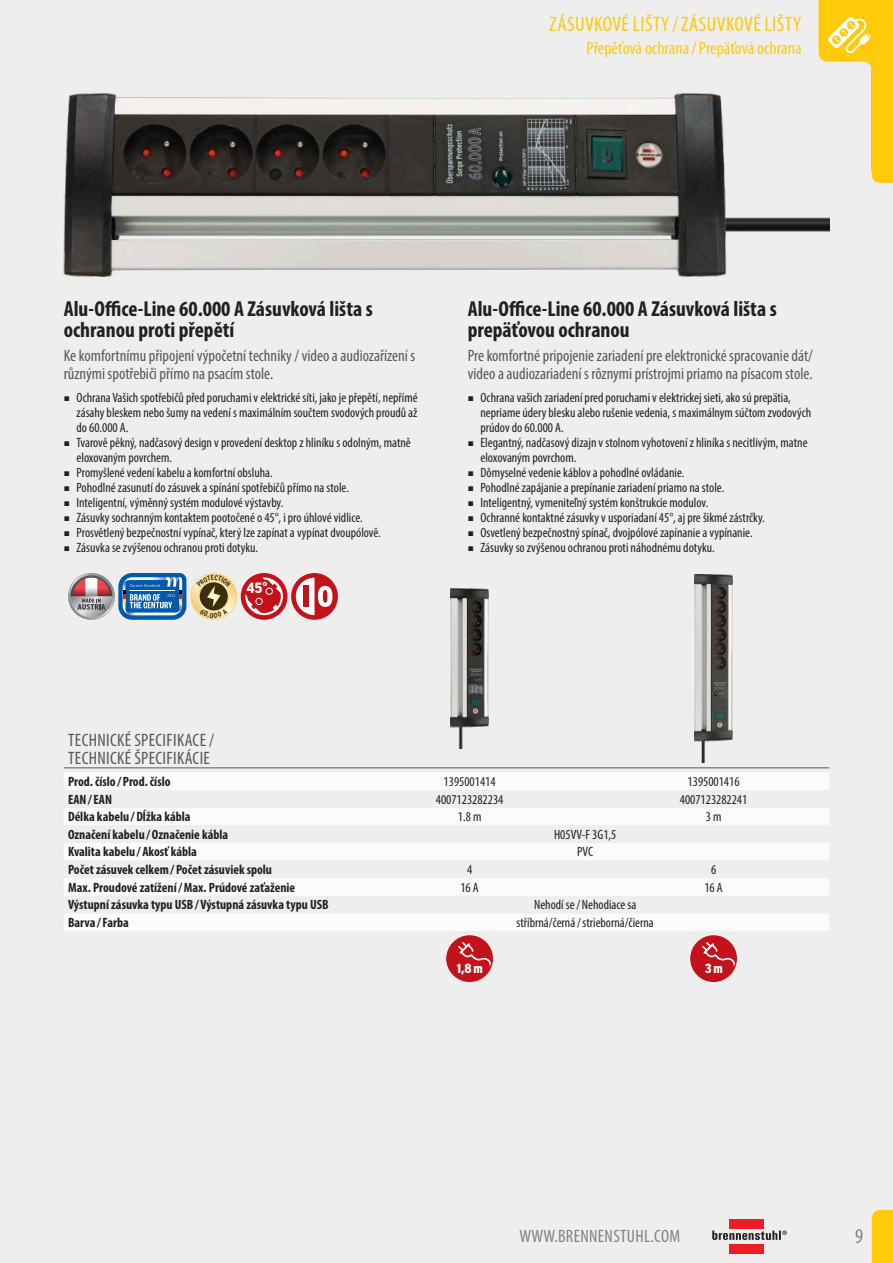
<style>
.page{position:relative;width:893px;height:1263px;background:#eeeeef}
.page>*{position:absolute;margin:0;border:0;box-sizing:border-box;transform-origin:0 0}
.t1{font:700 condensed 21.75px/21px "Myriad Pro";color:#231f20}
.t2{font:condensed 21px "Myriad Pro";letter-spacing:.02em;color:#feca0a}
.t3{font:condensed 21px "Myriad Pro";color:#808285}
.t4{font:condensed 18px/18px "Myriad Pro";letter-spacing:.02em;color:#57585a}
.t5{font:condensed 18px "Myriad Pro";color:#feca0a}
.t6{font:condensed 18px "Myriad Pro";letter-spacing:.02em;color:#808285}
.t7{font:condensed 16.5px/18px "Myriad Pro";color:#57585a}
.t8{font:900 condensed 14.85px "Interstate";color:#fff}
.t9{font:condensed 13.5px/15px "Myriad Pro";color:#231f20}
.t10{font:700 condensed 13.5px "Myriad Pro";color:#231f20}
.t11{font:900 condensed 13.2px "Interstate";color:#fff}
.s1{font-family:"Arial";font-stretch:normal;font-size:10.2px}
</style>
<div class="page">
<div style="left:729px;top:1219px;width:34px;height:10px;background:#ee1d23"></div>
<div style="left:729px;top:1243px;width:34px;height:10px;background:#ee1d23"></div>
<svg style="left:712px;top:1230px;width:75px;height:10px"></svg>
<svg style="left:872px;top:1210px;width:21px;height:53px"></svg>
<div style="left:872px;top:0;width:21px;height:170px;background:#feca0a"></div>
<svg style="left:872px;top:170px;width:21px;height:13px"></svg>
<svg style="left:819px;top:0;width:53px;height:70px"></svg>
<img style="left:64px;top:94px;width:765px;height:182px">
<div style="left:64px;top:773px;width:765px;height:158px;background:#fbfbfb"></div>
<svg style="left:64px;top:790px;width:765px;height:123px"></svg>
<hr style="left:64px;top:767px;width:277px;height:1px;background:#57585a">
<hr style="left:341px;top:767px;width:257px;height:1px;background:#57585a">
<hr style="left:598px;top:767px;width:231px;height:1px;background:#57585a">
<svg style="left:291px;top:573px;width:47px;height:47px"></svg>
<svg style="left:296px;top:578px;width:36px;height:37px"></svg>
<img style="left:450px;top:588px;width:39px;height:160px">
<img style="left:694px;top:574px;width:39px;height:188px">
<div style="left:446px;top:935px;width:47px;height:47px;background:#c4121a;border-radius:50%"></div>
<svg style="left:458px;top:942px;width:33px;height:25px"></svg>
<div style="left:690px;top:935px;width:47px;height:47px;background:#c4121a;border-radius:50%"></div>
<svg style="left:702px;top:942px;width:33px;height:25px"></svg>
<svg style="left:68px;top:573px;width:219px;height:47px"></svg>
<h2 class="t2" style="left:549px;top:12px;width:254px">ZÁSUVKOVÉ LIŠTY/ ZÁSUVKOVÉ LIŠTY</h2>
<h3 class="t5" style="left:587px;top:37px;width:216px">Přepěťová ochrana/ Prepäťová ochrana</h3>
<h1 class="t1" style="left:64px;top:298px;width:310px">Alu-Office-Line 60.000 A Zásuvková lišta s ochranou proti přepětí</h1>
<h1 class="t1" style="left:468px;top:298px;width:310px">Alu-Office-Line 60.000 A Zásuvková lišta s prepäťovou ochranou</h1>
<p class="t7" style="left:64px;top:347px;width:353px">Ke komfortnímu připojení výpočetní techniky / video a audiozařízení s různými spotřebiči přímo na psacím stole.</p>
<p class="t7" style="left:468px;top:347px;width:347px">Pre komfortné pripojenie zariadení pre elektronické spracovanie dát/ video a audiozariadení s rôznymi prístrojmi priamo na písacom stole.</p>
<p class="t9" style="left:77px;top:390px;width:343px;text-align:justify;text-indent:-13px"><span class="s1">■</span> Ochrana Vašich spotřebičů před poruchami v elektrické síti, jako je přepětí, nepřímé zásahy bleskem nebo šumy na vedení s maximálním součtem svodových proudů až do 60.000 A.</p>
<p class="t9" style="left:77px;top:435px;width:336px;text-indent:-13px"><span class="s1">■</span> Tvarově pěkný, nadčasový design v provedení desktop z hliníku s odolným, matně eloxovaným povrchem.</p>
<p class="t9" style="left:64px;top:465px;width:211px"><span class="s1">■</span> Promyšlené vedení kabelu a komfortní obsluha.</p>
<p class="t9" style="left:64px;top:480px;width:287px"><span class="s1">■</span> Pohodlné zasunutí do zásuvek a spínání spotřebičů přímo na stole.</p>
<p class="t9" style="left:64px;top:495px;width:221px"><span class="s1">■</span> Inteligentní, výměnný systém modulové výstavby.</p>
<p class="t9" style="left:64px;top:510px;width:300px"><span class="s1">■</span> Zásuvky sochranným kontaktem pootočené o 45°, i pro úhlové vidlice.</p>
<p class="t9" style="left:64px;top:525px;width:319px"><span class="s1">■</span> Prosvětlený bezpečnostní vypínač, který lze zapínat a vypínat dvoupólově.</p>
<p class="t9" style="left:64px;top:540px;width:196px"><span class="s1">■</span> Zásuvka se zvýšenou ochranou proti dotyku.</p>
<p class="t9" style="left:480px;top:390px;width:332px;text-indent:-13px"><span class="s1">■</span> Ochrana vašich zariadení pred poruchami v elektrickej sieti, ako sú prepätia, nepriame údery blesku alebo rušenie vedenia, s maximálnym súčtom zvodových prúdov do 60.000 A.</p>
<p class="t9" style="left:480px;top:435px;width:329px;text-indent:-13px"><span class="s1">■</span> Elegantný, nadčasový dizajn v stolnom vyhotovení z hliníka s necitlivým, matne eloxovaným povrchom.</p>
<p class="t9" style="left:468px;top:465px;width:218px"><span class="s1">■</span> Dômyselné vedenie káblov a pohodlné ovládanie.</p>
<p class="t9" style="left:468px;top:480px;width:258px"><span class="s1">■</span> Pohodlné zapájanie a prepínanie zariadení priamo na stole.</p>
<p class="t9" style="left:468px;top:495px;width:242px"><span class="s1">■</span> Inteligentný, vymeniteľný systém konštrukcie modulov.</p>
<p class="t9" style="left:468px;top:510px;width:298px"><span class="s1">■</span> Ochranné kontaktné zásuvky v usporiadaní 45°, aj pre šikmé zástrčky.</p>
<p class="t9" style="left:468px;top:525px;width:286px"><span class="s1">■</span> Osvetlený bezpečnostný spínač, dvojpólové zapínanie a vypínanie.</p>
<p class="t9" style="left:468px;top:540px;width:248px"><span class="s1">■</span> Zásuvky so zvýšenou ochranou proti náhodnému dotyku.</p>
<p class="t8" style="left:246px;top:578px;width:23px">45<sup>°</sup></p>
<h3 class="t4" style="left:68px;top:730px;width:147px">TECHNICKÉ SPECIFIKACE /<br>TECHNICKÉ ŠPECIFIKÁCIE</h3>
<p class="t10" style="left:68px;top:773px;width:104px">Prod. číslo / Prod. číslo</p>
<p class="t9" style="left:444px;top:774px;width:53px">1395001414</p>
<p class="t9" style="left:688px;top:774px;width:53px">1395001416</p>
<p class="t10" style="left:68px;top:790px;width:46px">EAN/ EAN</p>
<p class="t9" style="left:436px;top:791px;width:69px">4007123282234</p>
<p class="t9" style="left:680px;top:791px;width:69px">4007123282241</p>
<p class="t10" style="left:68px;top:808px;width:124px">Délka kabelu / Dĺžka kábla</p>
<p class="t9" style="left:458px;top:809px;width:25px">1.8 m</p>
<p class="t9" style="left:706px;top:809px;width:17px">3 m</p>
<p class="t10" style="left:68px;top:826px;width:162px">Označení kabelu / Označenie kábla</p>
<p class="t9" style="left:554px;top:826px;width:64px">H05VV-F 3G1,5</p>
<p class="t10" style="left:68px;top:843px;width:130px">Kvalita kabelu / Akosť kábla</p>
<p class="t9" style="left:577px;top:844px;width:18px">PVC</p>
<p class="t10" style="left:68px;top:861px;width:206px">Počet zásuvek celkem/ Počet zásuviek spolu</p>
<p class="t9" style="left:467px;top:862px;width:7px">4</p>
<p class="t9" style="left:711px;top:862px;width:7px">6</p>
<p class="t10" style="left:68px;top:878px;width:229px">Max. Proudové zatížení/ Max. Prúdové zaťaženie</p>
<p class="t9" style="left:460px;top:879px;width:20px">16 A</p>
<p class="t9" style="left:704px;top:879px;width:20px">16 A</p>
<p class="t10" style="left:68px;top:896px;width:262px">Výstupní zásuvka typu USB / Výstupná zásuvka typu USB</p>
<p class="t9" style="left:534px;top:897px;width:104px">Nehodí se/ Nehodiace sa</p>
<p class="t10" style="left:68px;top:914px;width:62px">Barva / Farba</p>
<p class="t9" style="left:517px;top:914px;width:139px">stříbrná/černá/ strieborná/čierna</p>
<p class="t11" style="left:457px;top:960px;width:28px">1,8m</p>
<p class="t11" style="left:705px;top:960px;width:19px">3m</p>
<h3 class="t6" style="left:519px;top:1225px;width:162px">WWW.BRENNENSTUHL.COM</h3>
<h2 class="t3" style="left:855px;top:1224px;width:10px">9</h2>
</div>
